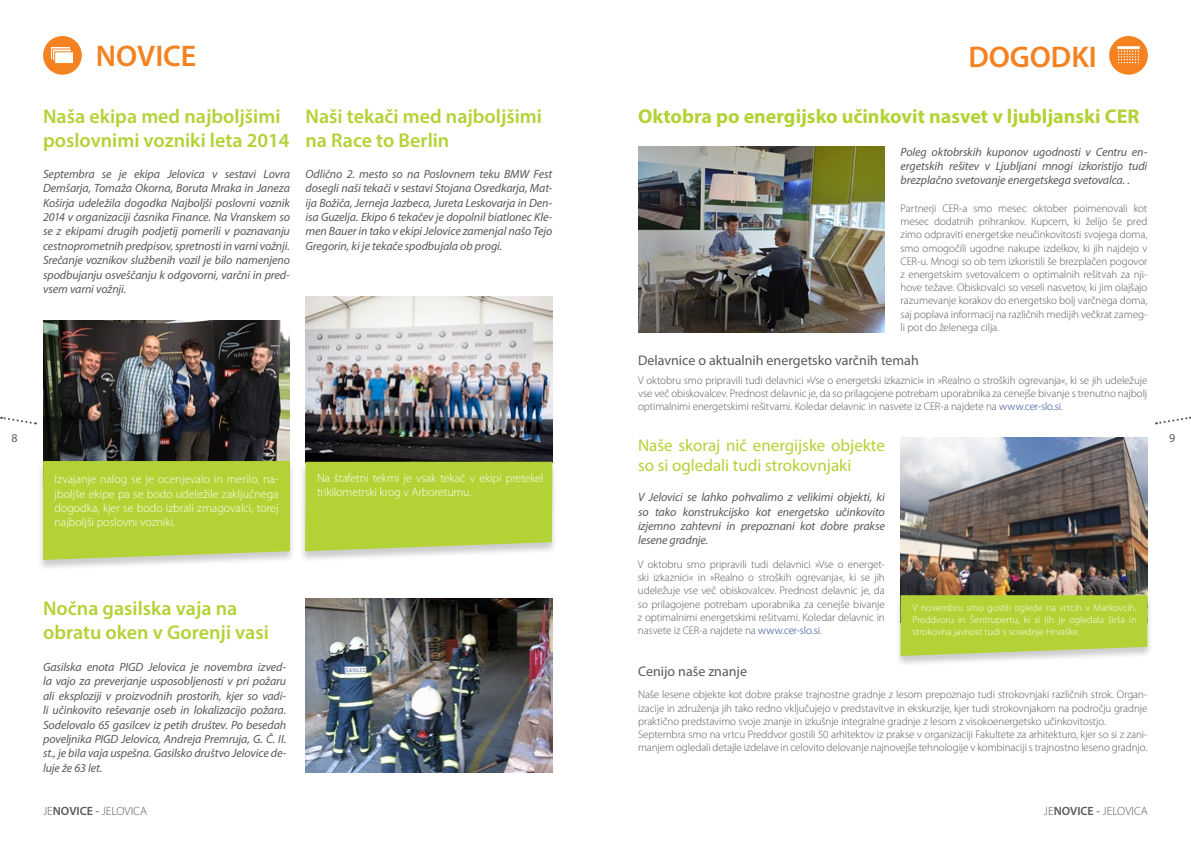
<style>
.page{position:relative;width:1191px;height:842px;background:#fff}
.page>*{position:absolute;margin:0;border:0;box-sizing:border-box;transform-origin:0 0}
.t1{font:600 30px "Myriad Pro";color:#f58220}
.t2{font:600 20px/24px "Myriad Pro";color:#b3d235}
.t3{font:700 20px "Myriad Pro";color:#b3d235}
.t4{font:17px/20.4px "Myriad Pro";color:#b3d235}
.t5{font:14px "Myriad Pro";color:#58595b}
.t6{font:italic 12px/14.4px "Myriad Pro";letter-spacing:-.01em;color:#58595b;text-align:justify}
.t7{font:300 12px/14.4px "Myriad Pro";letter-spacing:-.005em;color:#fff;text-align:justify}
.t8{font:300 12px "Myriad Pro";color:#58595b}
.t9{font:12px "Myriad Pro";color:#58595b}
.t10{font:300 11px/13.2px "Myriad Pro";letter-spacing:-.01em;color:#58595b;text-align:justify}
.t11{font:300 10px/12px "Myriad Pro";color:#fff;text-align:justify}
.s1{color:#25408f}
.s2{font-weight:600}
.s3{font-weight:400}
</style>
<div class="page">
<svg style="left:1156px;top:416px;width:34px;height:9px"></svg>
<svg style="left:1px;top:416px;width:35px;height:9px"></svg>
<div style="left:1109px;top:36px;width:38px;height:39px;background:#f58220;border-radius:50%"></div>
<div style="left:1117px;top:46px;width:22px;height:3px;background:#fff;border:1px solid #fff"></div>
<svg style="left:1118px;top:50px;width:21px;height:14px"></svg>
<img style="left:638px;top:147px;width:247px;height:186px">
<img style="left:900px;top:438px;width:247px;height:157px">
<div style="left:895px;top:596px;width:257px;height:72px;background:#000;opacity:.2"></div>
<svg style="left:900px;top:595px;width:247px;height:61px"></svg>
<div style="left:43px;top:36px;width:39px;height:39px;background:#f58220;border-radius:50%"></div>
<div style="left:51px;top:47px;width:19px;height:12px;background:#f9bf8e"></div>
<svg style="left:52px;top:49px;width:20px;height:12px"></svg>
<div style="left:54px;top:52px;width:20px;height:12px;background:#fff;border:1px solid #f58220"></div>
<img style="left:305px;top:598px;width:247px;height:174px">
<img style="left:43px;top:321px;width:247px;height:140px">
<div style="left:38px;top:461px;width:258px;height:110px;background:#000;opacity:.2"></div>
<div style="left:43px;top:461px;width:247px;height:99px;background:#b3d235"></div>
<img style="left:305px;top:297px;width:247px;height:165px">
<div style="left:300px;top:462px;width:258px;height:100px;background:#000;opacity:.2"></div>
<div style="left:305px;top:462px;width:247px;height:89px;background:#b3d235"></div>
<h1 class="t1" style="left:96px;top:36px;width:102px">NOVICE</h1>
<h2 class="t2" style="left:43px;top:103px;width:248px">Naša ekipa med najboljšimi poslovnimi vozniki leta 2014</h2>
<p class="t6" style="left:43px;top:166px;width:248px">Septembra se je ekipa Jelovica v sestavi Lovra Demšarja, Tomaža Okorna, Boruta Mraka in Janeza Koširja udeležila dogodka Najboljši poslovni voznik 2014 v organizaciji časnika Finance. Na Vranskem so se z ekipami drugih podjetij pomerili v poznavanju cestnoprometnih predpisov, spretnosti in varni vožnji.<br>Srečanje voznikov službenih vozil je bilo namenjeno spodbujanju osveščanju k odgovorni, varčni in pred&shy;vsem varni vožnji.</p>
<h2 class="t2" style="left:305px;top:103px;width:238px">Naši tekači med najboljšimi na Race to Berlin</h2>
<p class="t6" style="left:305px;top:166px;width:248px">Odlično 2. mesto so na Poslovnem teku BMW Fest dosegli naši tekači v sestavi Stojana Osredkarja, Mat&shy;ija Božiča, Jerneja Jazbeca, Jureta Leskovarja in Den&shy;isa Guzelja. Ekipo 6 tekačev je dopolnil biatlonec Kle&shy;men Bauer in tako v ekipi Jelovice zamenjal našo Tejo Gregorin, ki je tekače spodbujala ob progi.</p>
<h1 class="t1" style="left:968px;top:37px;width:130px">DOGODKI</h1>
<h2 class="t3" style="left:638px;top:103px;width:502px">Oktobra po energijsko učinkovit nasvet v ljubljanski CER</h2>
<p class="t6" style="left:900px;top:144px;width:248px">Poleg oktobrskih kuponov ugodnosti v Centru en&shy;ergetskih rešitev v Ljubljani mnogi izkoristijo tudi brezplačno svetovanje energetskega svetovalca. .</p>
<p class="t10" style="left:900px;top:202px;width:248px">Partnerji CER-a smo mesec oktober poimenovali kot mesec dodatnih prihrankov. Kupcem, ki želijo še pred zimo odpraviti energetske neučinkovitosti svojega doma, smo omogočili ugodne nakupe izdelkov, ki jih najdejo v CER-u. Mnogi so ob tem izkoristili še brezplačen pogovor z energetskim svetovalcem o optimalnih rešitvah za nji&shy;hove težave. Obiskovalci so veseli nasvetov, ki jim olajšajo razumevanje korakov do energetsko bolj varčnega doma, saj poplava informacij na različnih medijih večkrat zameg&shy;li pot do želenega cilja.</p>
<p class="t5" style="left:638px;top:352px;width:282px">Delavnice o aktualnih energetsko varčnih temah</p>
<p class="t10" style="left:638px;top:374px;width:511px">V oktobru smo pripravili tudi delavnici »Vse o energetski izkaznici« in »Realno o stroških ogrevanja«, ki se jih udeležuje vse več obiskovalcev. Prednost delavnic je, da so prilagojene potrebam uporabnika za cenejše bivanje s trenutno najbolj optimalnimi energetskimi rešitvami. Koledar delavnic in nasvete iz CER-a najdete na <span class="s1">www.cer-slo.si</span>.</p>
<p class="t9" style="left:11px;top:431px;width:8px">8</p>
<p class="t9" style="left:1169px;top:431px;width:8px">9</p>
<h3 class="t4" style="left:638px;top:434px;width:248px">Naše skoraj nič energijske objekte so si ogledali tudi strokovnjaki</h3>
<p class="t7" style="left:317px;top:471px;width:228px">Na štafetni tekmi je vsak tekač v ekipi pretekel trikilometrski krog v Arboretumu.</p>
<p class="t7" style="left:54px;top:472px;width:226px">Izvajanje nalog se je ocenjevalo in merilo, na&shy;jboljše ekipe pa se bodo udeležile zaključnega dogodka, kjer se bodo izbrali zmagovalci, torej najboljši poslovni vozniki.</p>
<p class="t6" style="left:638px;top:490px;width:248px">V Jelovici se lahko pohvalimo z velikimi objekti, ki so tako konstrukcijsko kot energetsko učinkovito izjemno zahtevni in prepoznani kot dobre prakse lesene gradnje.</p>
<h2 class="t2" style="left:43px;top:596px;width:227px">Nočna gasilska vaja na obratu oken v Gorenji vasi</h2>
<p class="t6" style="left:43px;top:659px;width:245px">Gasilska enota PIGD Jelovica je novembra izved&shy;la vajo za preverjanje usposobljenosti v pri požaru ali eksploziji v proizvodnih prostorih, kjer so vadi&shy;li učinkovito reševanje oseb in lokalizacijo požara.<br>Sodelovalo 65 gasilcev iz petih društev. Po besedah poveljnika PIGD Jelovica, Andreja Premruja, G. Č. II. st., je bila vaja uspešna. Gasilsko društvo Jelovice de&shy;luje že 63 let.</p>
<p class="t10" style="left:638px;top:558px;width:248px">V oktobru smo pripravili tudi delavnici »Vse o energet&shy;ski izkaznici« in »Realno o stroških ogrevanja«, ki se jih udeležuje vse več obiskovalcev. Prednost delavnic je, da so prilagojene potrebam uporabnika za cenejše bivanje z optimalnimi energetskimi rešitvami. Koledar delavnic in nasvete iz CER-a najdete na <span class="s1">www.cer-slo.si</span>.</p>
<p class="t5" style="left:638px;top:663px;width:110px">Cenijo naše znanje</p>
<p class="t11" style="left:912px;top:602px;width:226px">V novembru smo gostili oglede na vrtcih v Markovcih, Preddvoru in Šentrupertu, ki si jih je ogledala širša in strokovna javnost tudi s sosednje Hrvaške.</p>
<p class="t10" style="left:638px;top:688px;width:511px;text-align:left">Naše lesene objekte kot dobre prakse trajnostne gradnje z lesom prepoznajo tudi strokovnjaki različnih strok. Organ&shy;izacije in združenja jih tako redno vključujejo v predstavitve in ekskurzije, kjer tudi strokovnjakom na področju gradnje praktično predstavimo svoje znanje in izkušnje integralne gradnje z lesom z visokoenergetsko učinkovitostjo.<br>Septembra smo na vrtcu Preddvor gostili 50 arhitektov iz prakse v organizaciji Fakultete za arhitekturo, kjer so si z zani&shy;manjem ogledali detajle izdelave in celovito delovanje najnovejše tehnologije v kombinaciji s trajnostno leseno gradnjo.</p>
<p class="t8" style="left:43px;top:804px;width:105px">JE<span class="s2">NOVICE</span> <span class="s3">-</span> JELOVICA</p>
<p class="t8" style="left:1044px;top:804px;width:105px">JE<span class="s2">NOVICE</span> <span class="s3">-</span> JELOVICA</p>
</div>
